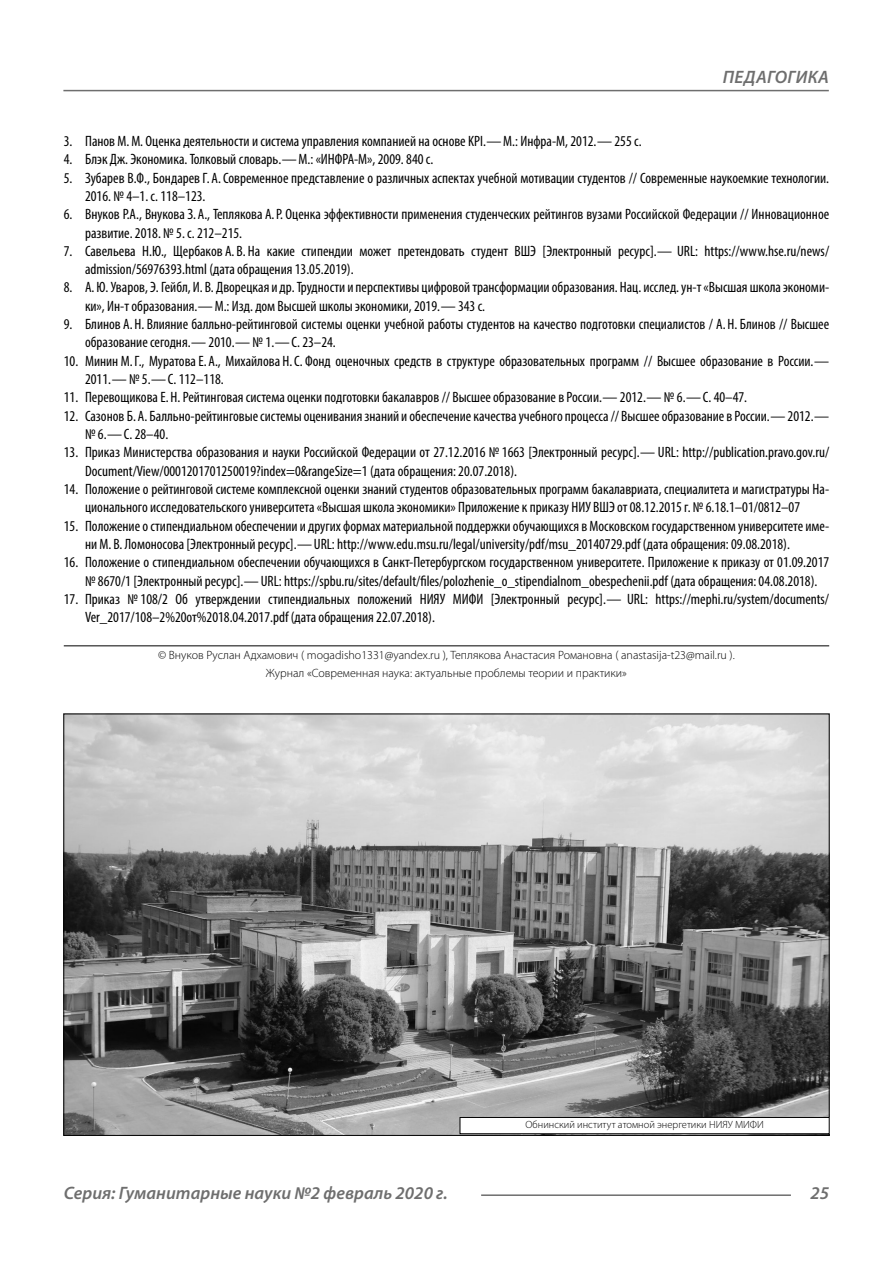
<style>
.page{position:relative;width:893px;height:1263px;background:#fff}
.page>*{position:absolute;margin:0;border:0;box-sizing:border-box;transform-origin:0 0}
.t1{font:italic 600 18px "Myriad Pro";color:#6e6e6e}
.t2{font:condensed 15px/18.3px "Myriad Pro";color:#000}
.Copy{font:300 12px/18.3px "Myriad Pro";color:#000;text-align:center}
.Author-doc{font:300 10.5px "Myriad Pro";color:#000}
</style>
<div class="page">
<hr style="left:64px;top:645px;width:765px;height:1px;background:#000">
<img style="left:65px;top:715px;width:763px;height:419px">
<div style="left:460px;top:1117px;width:369px;height:17px;background:#fff"></div>
<div style="left:460px;top:1117px;width:370px;height:17px;border:1px solid #000"></div>
<hr style="left:63px;top:90px;width:766px;height:1px;background:#6e6e6e">
<hr style="left:481px;top:1194px;width:310px;height:2px;background:#6e6e6e">
<p class="t1" style="left:723px;top:66px;width:24px">Педагогика</p>
<p class="t2" style="left:64px;top:132px;width:579px">3. Панов М.М. Оценка деятельности и система управления компанией на основе KPI.—М.: Инфра-М, 2012.— 255 с.</p>
<p class="t2" style="left:64px;top:150px;width:371px">4. Блэк Дж. Экономика. Толковый словарь.—М.: «ИНФРА-М», 2009. 840 с.</p>
<p class="t2" style="left:85px;top:168px;width:746px;text-indent:-21px">5. Зубарев В.Ф., Бондарев Г. А. Современное представление о различных аспектах учебной мотивации студентов // Современные наукоемкие технологии.<br>2016. № 4–1. с. 118–123.</p>
<p class="t2" style="left:85px;top:205px;width:746px;text-indent:-21px">6. Внуков Р.А., Внукова З. А., Теплякова А.Р. Оценка эффективности применения студенческих рейтингов вузами Российской Федерации // Инновационное развитие. 2018. № 5. с. 212–215.</p>
<p class="t2" style="left:85px;top:242px;width:746px;text-indent:-21px">7. Савельева Н.Ю., Щербаков А. В. На какие стипендии может претендовать студент ВШЭ [Электронный ресурс].— URL: https://www.hse.ru/news/ admission/56976393.html (дата обращения 13.05.2019).</p>
<p class="t2" style="left:85px;top:278px;width:746px;text-indent:-21px">8. А.Ю. Уваров, Э. Гейбл, И. В. Дворецкая и др. Трудности и перспективы цифровой трансформации образования. Нац. исслед. ун-т «Высшая школа экономи&shy;ки», Ин-т образования.—М.: Изд. дом Высшей школы экономики, 2019.— 343 с.</p>
<p class="t2" style="left:85px;top:315px;width:746px;text-indent:-21px">9. Блинов А. Н. Влияние балльно-рейтинговой системы оценки учебной работы студентов на качество подготовки специалистов / А. Н. Блинов // Высшее образование сегодня.— 2010.— № 1.—С. 23–24.</p>
<p class="t2" style="left:85px;top:351px;width:746px;text-indent:-21px">10. Минин М.Г., Муратова Е. А., Михайлова Н.С. Фонд оценочных средств в структуре образовательных программ // Высшее образование в России.—<br>2011.— № 5.—С. 112–118.</p>
<p class="t2" style="left:64px;top:388px;width:685px">11. Перевощикова Е. Н. Рейтинговая система оценки подготовки бакалавров // Высшее образование в России.— 2012.— № 6.—С. 40–47.</p>
<p class="t2" style="left:85px;top:406px;width:746px;text-indent:-21px">12. Сазонов Б. А. Балльно-рейтинговые системы оценивания знаний и обеспечение качества учебного процесса // Высшее образование в России.— 2012.— № 6.—С. 28–40.</p>
<p class="t2" style="left:85px;top:443px;width:746px;text-indent:-21px">13. Приказ Министерства образования и науки Российской Федерации от 27.12.2016 № 1663 [Электронный ресурс].— URL: http://publication.pravo.gov.ru/<br>Document/View/0001201701250019?index=0&amp;rangeSize=1 (дата обращения: 20.07.2018).</p>
<p class="t2" style="left:64px;top:480px;width:767px;text-align:center">14. Положение о рейтинговой системе комплексной оценки знаний студентов образовательных программ бакалавриата, специалитета и магистратуры На&shy;ционального исследовательского университета «Высшая школа экономики» Приложение к приказу НИУ ВШЭ от 08.12.2015 г. № 6.18.1–01/0812–07</p>
<p class="t2" style="left:85px;top:516px;width:746px;text-indent:-21px">15. Положение о стипендиальном обеспечении и других формах материальной поддержки обучающихся в Московском государственном университете име&shy;ни М. В. Ломоносова [Электронный ресурс].—URL: http://www.edu.msu.ru/legal/university/pdf/msu_20140729.pdf (дата обращения: 09.08.2018).</p>
<p class="t2" style="left:85px;top:553px;width:746px;text-indent:-21px">16. Положение о стипендиальном обеспечении обучающихся в Санкт-Петербургском государственном университете. Приложение к приказу от 01.09.2017 № 8670/1 [Электронный ресурс].—URL: https://spbu.ru/sites/default/files/polozhenie_o_stipendialnom_obespechenii.pdf (дата обращения: 04.08.2018).</p>
<p class="t2" style="left:85px;top:590px;width:746px;text-indent:-21px">17. Приказ № 108/2 Об утверждении стипендиальных положений НИЯУ МИФИ [Электронный ресурс].— URL: https://mephi.ru/system/documents/<br>Ver_2017/108–2%20от%2018.04.2017.pdf (дата обращения 22.07.2018).</p>
<p class="Copy" style="left:158px;top:646px;width:578px">© Внуков Руслан Адхамович ( mogadisho1331@yandex.ru ), Теплякова Анастасия Романовна ( anastasija-t23@mail.ru ).<br>Журнал «Современная наука: актуальные проблемы теории и практики»</p>
<p class="Author-doc" style="left:525px;top:1118px;width:240px">Обнинский институт атомной энергетики НИЯУ МИФИ</p>
<p class="t1" style="left:64px;top:1182px;width:385px">Серия: Гуманитарные науки №2 февраль 2020 г.</p>
<p class="t1" style="left:810px;top:1182px;width:20px">25</p>
</div>
